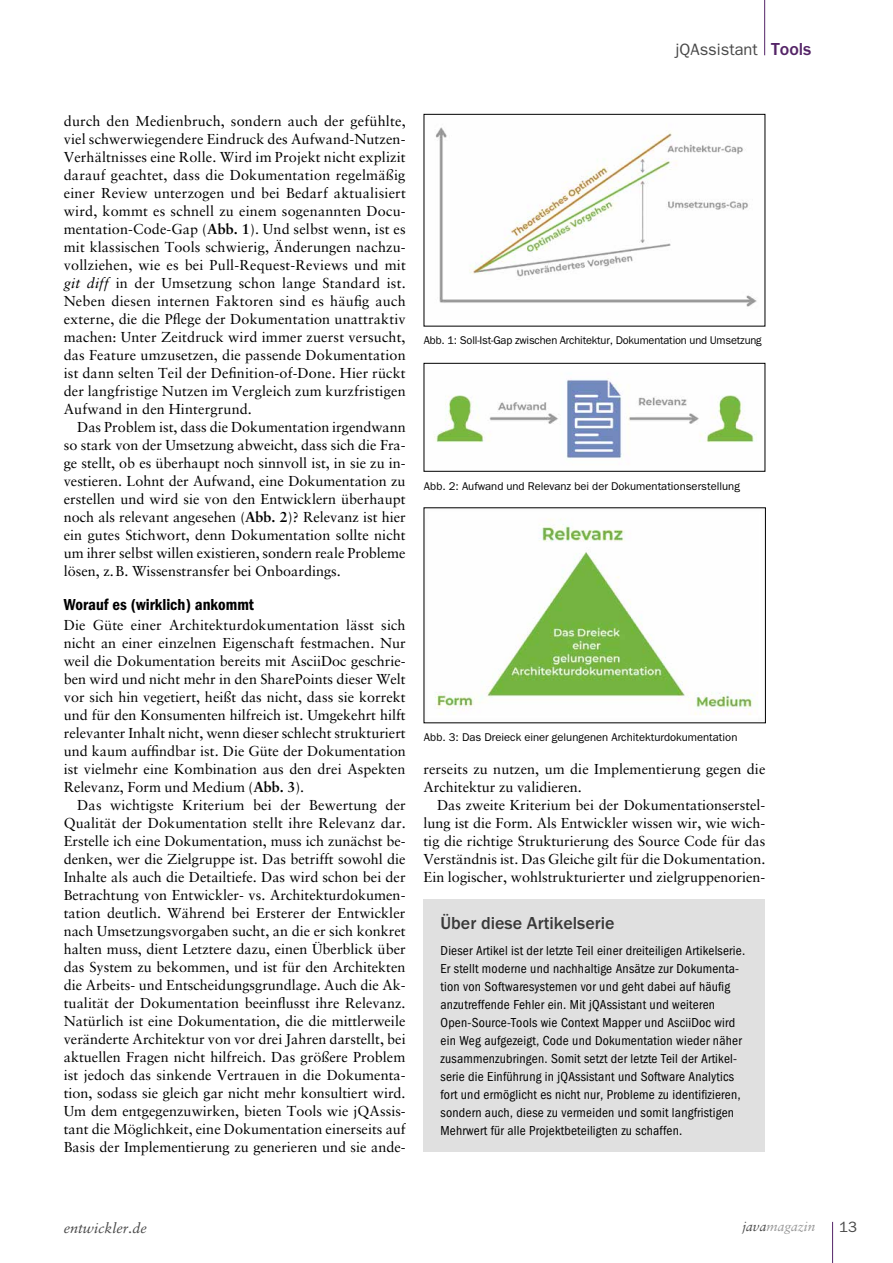
<style>
.page{position:relative;width:893px;height:1263px;background:#fff}
.page>*{position:absolute;margin:0;border:0;box-sizing:border-box;transform-origin:0 0}
.t1{font:500 18px "ITC Franklin Gothic Std";color:#393939}
.t2{font:16.5px "ITC Franklin Gothic Std Dm Cd";color:#000}
.t3{font:16.5px "ITC Franklin Gothic Std";color:#484848}
.t4{font:15px "ITC Franklin Gothic Std";color:#484848}
.t5{font:14.4px/18px "Sabon LT Std";color:#000;text-align:justify}
.t6{font:italic 14.4px "Sabon LT Std";color:#484848}
.t7{font:condensed 13.5px/18px "ITC Franklin Gothic Std";letter-spacing:.015em;color:#000}
.t8{font:italic 13.5px "Sabon LT Std";color:#989898}
.t9{font:11.25px "ITC Franklin Gothic Std";color:#000}
.s1{font-weight:500;font-size:18px;color:#542467}
.s2{font-weight:700}
.s3{font-style:italic}
.s4{color:#484848}
</style>
<div class="page">
<hr style="left:764px;top:0;width:1px;height:55px;background:#542467">
<hr style="left:832px;top:1222px;width:1px;height:41px;background:#542467">
<img style="left:436px;top:127px;width:321px;height:180px">
<div style="left:423px;top:114px;width:342px;height:213px;border:1px solid #000"></div>
<img style="left:434px;top:378px;width:323px;height:81px">
<div style="left:423px;top:363px;width:342px;height:109px;border:1px solid #000"></div>
<img style="left:435px;top:519px;width:323px;height:196px">
<div style="left:423px;top:899px;width:342px;height:253px;background:#e0e0e0"></div>
<p class="t3" style="left:676px;top:40px;width:137px">jQAssistant <span class="s1">Tools</span></p>
<p class="t5" style="left:64px;top:112px;width:344px">durch den Medienbruch, sondern auch der gefühlte, viel schwerwiegendere Eindruck des Aufwand-Nutzen-Verhältnisses eine Rolle. Wird im Projekt nicht explizit darauf geachtet, dass die Dokumentation regelmäßig einer Review unterzogen und bei Bedarf aktualisiert wird, kommt es schnell zu einem sogenannten Docu&shy;mentation-Code-Gap (<span class="s2">Abb. 1</span>). Und selbst wenn, ist es mit klassischen Tools schwierig, Änderungen nachzu&shy;vollziehen, wie es bei Pull-Request-Reviews und mit <span class="s3">git diff</span> in der Umsetzung schon lange Standard ist.<br>Neben diesen internen Faktoren sind es häufig auch externe, die die Pflege der Dokumentation unattraktiv machen: Unter Zeitdruck wird immer zuerst versucht, das Feature umzusetzen, die passende Dokumentation ist dann selten Teil der Definition-of-Done. Hier rückt der langfristige Nutzen im Vergleich zum kurzfristigen Aufwand in den Hintergrund.</p>
<p class="t5" style="left:64px;top:418px;width:344px;text-indent:13px">Das Problem ist, dass die Dokumentation irgendwann so stark von der Umsetzung abweicht, dass sich die Fra&shy;ge stellt, ob es überhaupt noch sinnvoll ist, in sie zu in&shy;vestieren. Lohnt der Aufwand, eine Dokumentation zu erstellen und wird sie von den Entwicklern überhaupt noch als relevant angesehen (<span class="s2">Abb. 2</span>)? Relevanz ist hier ein gutes Stichwort, denn Dokumentation sollte nicht um ihrer selbst willen existieren, sondern reale Probleme lösen, z.B. Wissenstransfer bei Onboardings.</p>
<p class="t2" style="left:64px;top:595px;width:192px">Worauf es (wirklich) ankommt</p>
<p class="t5" style="left:64px;top:616px;width:344px">Die Güte einer Architekturdokumentation lässt sich nicht an einer einzelnen Eigenschaft festmachen. Nur weil die Dokumentation bereits mit AsciiDoc geschrie&shy;ben wird und nicht mehr in den SharePoints dieser Welt vor sich hin vegetiert, heißt das nicht, dass sie korrekt und für den Konsumenten hilfreich ist. Umgekehrt hilft relevanter Inhalt nicht, wenn dieser schlecht strukturiert und kaum auffindbar ist. Die Güte der Dokumentation ist vielmehr eine Kombination aus den drei Aspekten Relevanz, Form und Medium (<span class="s2">Abb. 3</span>).</p>
<p class="t5" style="left:64px;top:796px;width:344px;text-indent:13px">Das wichtigste Kriterium bei der Bewertung der Qualität der Dokumentation stellt ihre Relevanz dar.<br>Erstelle ich eine Dokumentation, muss ich zunächst be&shy;denken, wer die Zielgruppe ist. Das betrifft sowohl die Inhalte als auch die Detailtiefe. Das wird schon bei der Betrachtung von Entwickler- vs. Architekturdokumen&shy;tation deutlich. Während bei Ersterer der Entwickler nach Umsetzungsvorgaben sucht, an die er sich konkret halten muss, dient Letztere dazu, einen Überblick über das System zu bekommen, und ist für den Architekten die Arbeits- und Entscheidungsgrundlage. Auch die Ak&shy;tualität der Dokumentation beeinflusst ihre Relevanz.<br>Natürlich ist eine Dokumentation, die die mittlerweile veränderte Architektur von vor drei Jahren darstellt, bei aktuellen Fragen nicht hilfreich. Das größere Problem ist jedoch das sinkende Vertrauen in die Dokumenta&shy;tion, sodass sie gleich gar nicht mehr konsultiert wird.<br>Um dem entgegenzuwirken, bieten Tools wie jQAssis&shy;tant die Möglichkeit, eine Dokumentation einerseits auf Basis der Implementierung zu generieren und sie ande-</p>
<p class="t9" style="left:424px;top:334px;width:339px">Abb. 1: Soll-Ist-Gap zwischen Architektur, Dokumentation und Umsetzung</p>
<p class="t9" style="left:424px;top:479px;width:318px">Abb. 2: Aufwand und Relevanz bei der Dokumentationserstellung</p>
<p class="t9" style="left:424px;top:731px;width:315px">Abb. 3: Das Dreieck einer gelungenen Architekturdokumentation</p>
<p class="t5" style="left:423px;top:760px;width:343px">rerseits zu nutzen, um die Implementierung gegen die<br>Architektur zu validieren.</p>
<p class="t5" style="left:423px;top:796px;width:343px;text-indent:13px">Das zweite Kriterium bei der Dokumentationserstel&shy;lung ist die Form. Als Entwickler wissen wir, wie wich&shy;tig die richtige Strukturierung des Source Code für das Verständnis ist. Das Gleiche gilt für die Dokumentation.<br>Ein logischer, wohlstrukturierter und zielgruppenorien-</p>
<p class="t1" style="left:441px;top:913px;width:176px">Über diese Artikelserie</p>
<p class="t7" style="left:441px;top:942px;width:306px">Dieser Artikel ist der letzte Teil einer dreiteiligen Artikelserie.<br>Er stellt moderne und nachhaltige Ansätze zur Dokumenta&shy;tion von Softwaresystemen vor und geht dabei auf häufig anzutreffende Fehler ein. Mit jQAssistant und weiteren Open-Source-Tools wie Context Mapper und AsciiDoc wird ein Weg aufgezeigt, Code und Dokumentation wieder näher zusammenzubringen. Somit setzt der letzte Teil der Artikel&shy;serie die Einführung in jQAssistant und Software Analytics fort und ermöglicht es nicht nur, Probleme zu identifizieren, sondern auch, diese zu vermeiden und somit langfristigen Mehrwert für alle Projektbeteiligten zu schaffen.</p>
<p class="t6" style="left:64px;top:1219px;width:85px">entwickler.de</p>
<p class="t8" style="left:742px;top:1218px;width:74px"><span class="s4">java</span>magazin</p>
<p class="t4" style="left:839px;top:1218px;width:19px">13</p>
</div>
